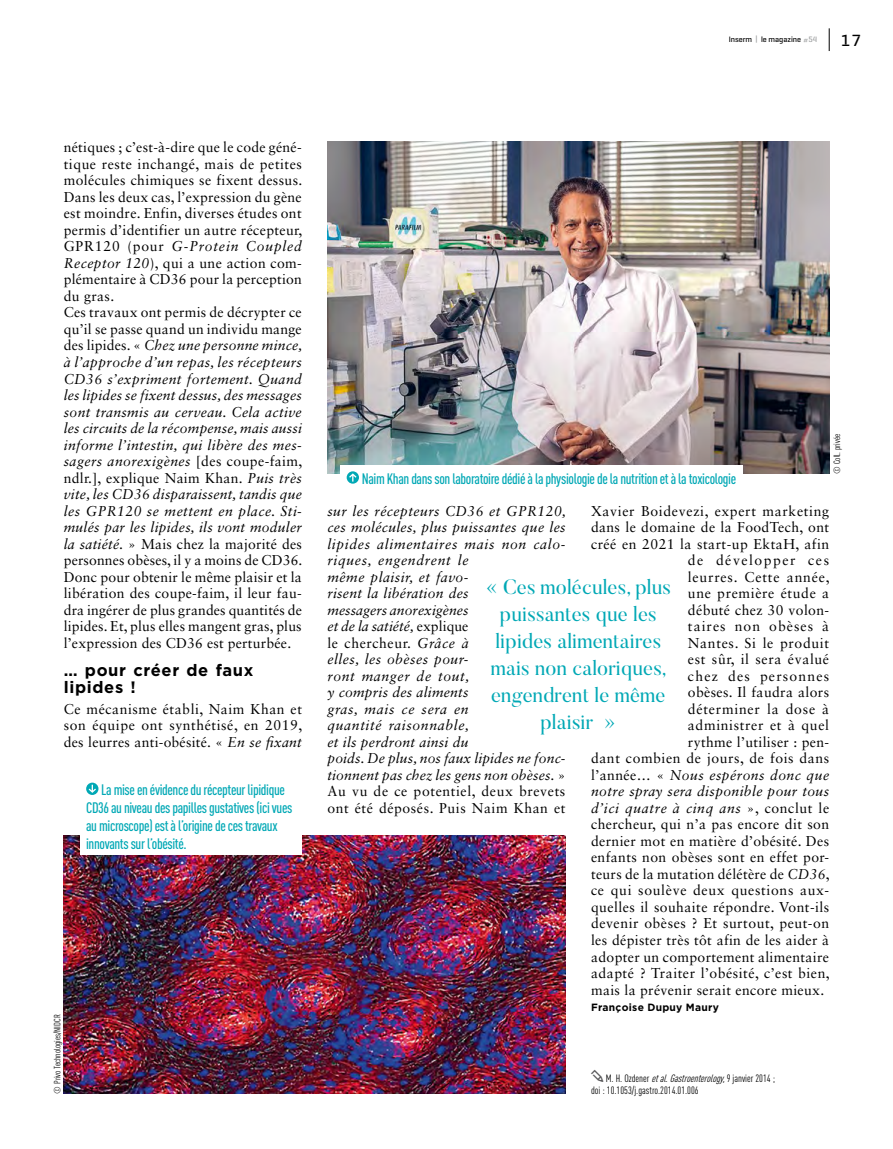
<style>
.page{position:relative;width:893px;height:1149px;background:#fff}
.page>*{position:absolute;margin:0;border:0;box-sizing:border-box;transform-origin:0 0}
.t1{font:20.7px/27px "Butler";letter-spacing:.01em;color:#00a8b5;text-align:center}
.t2{font:700 16.5px/16.5px "Gotham";letter-spacing:.04em;color:#000}
.t3{font:500 16.5px "Geogrotesque Stencil A";color:#000}
.t4{font:500 condensed 15px/18px "DINOT";letter-spacing:-.025em;color:#00a8b5}
.t5{font:14.25px/16.5px "Sabon LT Std";letter-spacing:.025em;color:#000}
.t6{font:italic 14.25px/16.5px "Sabon LT Std";letter-spacing:.025em;color:#000}
.t7{font:14.25px "Sabon LT Std";letter-spacing:.05em;color:#000}
.t8{font:14.25px "Sabon LT Std";letter-spacing:.045em;color:#000}
.t9{font:14.25px "Sabon LT Std";letter-spacing:.055em;color:#000}
.t10{font:italic 14.25px "Sabon LT Std";letter-spacing:.045em;color:#000}
.t11{font:14.25px "Sabon LT Std";letter-spacing:.075em;color:#000}
.t12{font:14.25px "Sabon LT Std";letter-spacing:.085em;color:#000}
.t13{font:14.25px "Sabon LT Std";letter-spacing:.11em;color:#000}
.t14{font:condensed 10.5px/11.2px "DINOT";color:#000}
.t15{font:700 10.5px "Gotham";letter-spacing:.025em;color:#000}
.t16{font:condensed 9px "DINOT";color:#000}
.t17{font:500 7.95px "Geogrotesque Stencil A";color:#000}
.s1{color:#9c9e9f}
.s2{font-style:italic}
.s3{font-style:normal}
</style>
<div class="page">
<img style="left:64px;top:835px;width:502px;height:258px">
<div style="left:80px;top:776px;width:222px;height:78px;background:#fff"></div>
<svg style="left:86px;top:782px;width:12px;height:12px"></svg>
<svg style="left:89px;top:784px;width:7px;height:8px"></svg>
<img style="left:328px;top:141px;width:502px;height:332px">
<div style="left:341px;top:465px;width:402px;height:24px;background:#fff"></div>
<svg style="left:347px;top:471px;width:12px;height:12px"></svg>
<svg style="left:349px;top:473px;width:8px;height:8px"></svg>
<svg style="left:829px;top:28px;width:1px;height:23px"></svg>
<p class="t17" style="left:729px;top:34px;width:90px">Inserm <span class="s1">|</span> le magazine <span class="s1">#54</span></p>
<p class="t3" style="left:841px;top:30px;width:21px">17</p>
<p class="t5" style="left:64px;top:139px;width:240px">nétiques ; c’est-à-dire que le code géné&shy;tique reste inchangé, mais de petites molécules chimiques se fixent dessus.<br>Dans les deux cas, l’expression du gène est moindre. Enfin, diverses études ont permis d’identifier un autre récepteur, GPR120 (pour <span class="s2">G-Protein Coupled Receptor 120</span>), qui a une action com&shy;plémentaire à CD36 pour la perception du gras.<br>Ces travaux ont permis de décrypter ce qu’il se passe quand un individu mange des lipides. « <span class="s2">Chez une personne mince, à l’approche d’un repas, les récepteurs CD36 s’expriment fortement. Quand les lipides se fixent dessus, des messages sont transmis au cerveau. Cela active les circuits de la récompense, mais aussi informe l’intestin, qui libère des mes&shy;sagers anorexigènes</span> [des coupe-faim, ndlr.], explique Naim Khan. <span class="s2">Puis très vite, les CD36 disparaissent, tandis que les GPR120 se mettent en place. Sti&shy;mulés par les lipides, ils vont moduler la satiété.</span> » Mais chez la majorité des personnes obèses, il y a moins de CD36.<br>Donc pour obtenir le même plaisir et la libération des coupe-faim, il leur fau&shy;dra ingérer de plus grandes quantités de lipides. Et, plus elles mangent gras, plus l’expression des CD36 est perturbée.</p>
<p class="t2" style="left:64px;top:662px;width:191px">… pour créer de faux lipides !</p>
<p class="t5" style="left:64px;top:700px;width:240px;text-align:justify">Ce mécanisme établi, Naim Khan et son équipe ont synthétisé, en 2019, des leurres anti-obésité. « <span class="s2">En se fixant</span></p>
<p class="t4" style="left:86px;top:780px;width:208px;text-indent:15px">La mise en évidence du récepteur lipidique CD36 au niveau des papilles gustatives (ici vues au microscope) est à l’origine de ces travaux innovants sur l’obésité.</p>
<p class="t16" style="left:52px;top:1093px;width:81px;rotate:-90deg">© Privo Technologies/NIDCR</p>
<p class="t4" style="left:362px;top:469px;width:376px">Naim Khan dans son laboratoire dédié à la physiologie de la nutrition et à la toxicologie</p>
<p class="t16" style="left:832px;top:473px;width:41px;rotate:-90deg">© Coll. privée</p>
<p class="t6" style="left:327px;top:502px;width:240px">sur les récepteurs CD36 et GPR120, ces molécules, plus puissantes que les lipides alimentaires mais non calo&shy;riques, engendrent le<br>même plaisir, et favo-<br>risent la libération des<br>messagers anorexigènes<br>et de la satiété, <span class="s3">explique<br>le chercheur.</span> Grâce à<br>elles, les obèses pour-<br>ront manger de tout,<br>y compris des aliments<br>gras, mais ce sera en<br>quantité raisonnable,<br>et ils perdront ainsi du<br>poids. De plus, nos faux lipides ne fonc&shy;tionnent pas chez les gens non obèses. <span class="s3">»<br>Au vu de ce potentiel, deux brevets ont été déposés. Puis Naim Khan et</span></p>
<p class="t7" style="left:591px;top:502px;width:240px">Xavier Boidevezi, expert marketing</p>
<p class="t5" style="left:591px;top:518px;width:240px">dans le domaine de la FoodTech, ont</p>
<p class="t5" style="left:591px;top:535px;width:240px">créé en 2021 la start-up EktaH, afin</p>
<p class="t13" style="left:688px;top:551px;width:143px">de développer ces</p>
<p class="t9" style="left:688px;top:568px;width:143px">leurres. Cette année,</p>
<p class="t8" style="left:688px;top:584px;width:143px">une première étude a</p>
<p class="t5" style="left:688px;top:601px;width:143px">débuté chez 30 volon-</p>
<p class="t11" style="left:688px;top:617px;width:143px">taires non obèses à</p>
<p class="t7" style="left:688px;top:634px;width:143px">Nantes. Si le produit</p>
<p class="t8" style="left:688px;top:650px;width:143px">est sûr, il sera évalué</p>
<p class="t12" style="left:688px;top:667px;width:143px">chez des personnes</p>
<p class="t5" style="left:688px;top:683px;width:143px">obèses. Il faudra alors</p>
<p class="t9" style="left:688px;top:700px;width:143px">déterminer la dose à</p>
<p class="t8" style="left:688px;top:716px;width:143px">administrer et à quel</p>
<p class="t5" style="left:688px;top:733px;width:143px">rythme l’utiliser : pen-</p>
<p class="t5" style="left:591px;top:749px;width:240px">dant combien de jours, de fois dans</p>
<p class="t6" style="left:591px;top:766px;width:240px"><span class="s3">l’année… «</span> Nous espérons donc que</p>
<p class="t6" style="left:591px;top:782px;width:240px">notre spray sera disponible pour tous</p>
<p class="t10" style="left:591px;top:799px;width:240px">d’ici quatre à cinq ans <span class="s3">», conclut le</span></p>
<p class="t5" style="left:591px;top:815px;width:240px">chercheur, qui n’a pas encore dit son</p>
<p class="t5" style="left:591px;top:832px;width:240px">dernier mot en matière d’obésité. Des</p>
<p class="t5" style="left:591px;top:848px;width:240px">enfants non obèses sont en effet por-</p>
<p class="t5" style="left:591px;top:865px;width:240px">teurs de la mutation délétère de <span class="s2">CD36</span>,</p>
<p class="t7" style="left:591px;top:881px;width:240px">ce qui soulève deux questions aux-</p>
<p class="t5" style="left:591px;top:898px;width:240px">quelles il souhaite répondre. Vont-ils</p>
<p class="t5" style="left:591px;top:914px;width:240px">devenir obèses ? Et surtout, peut-on</p>
<p class="t5" style="left:591px;top:931px;width:240px">les dépister très tôt afin de les aider à</p>
<p class="t5" style="left:591px;top:947px;width:240px">adopter un comportement alimentaire</p>
<p class="t5" style="left:591px;top:964px;width:240px">adapté ? Traiter l’obésité, c’est bien,</p>
<p class="t5" style="left:591px;top:980px;width:235px">mais la prévenir serait encore mieux.</p>
<p class="t15" style="left:591px;top:1000px;width:129px">Françoise Dupuy Maury</p>
<h1 class="t1" style="left:486px;top:573px;width:187px">« Ces molécules, plus puissantes que les lipides alimentaires mais non caloriques, engendrent le même plaisir »</h1>
<p class="t14" style="left:591px;top:1072px;width:185px;text-indent:15px">M . H . O z d e n e r <span class="s2">etal.Gastroenterology,</span>9 j a n v i e r 2 0 1 4 ; doi : 10.1053/j.gastro.2014.01.006</p>
</div>
